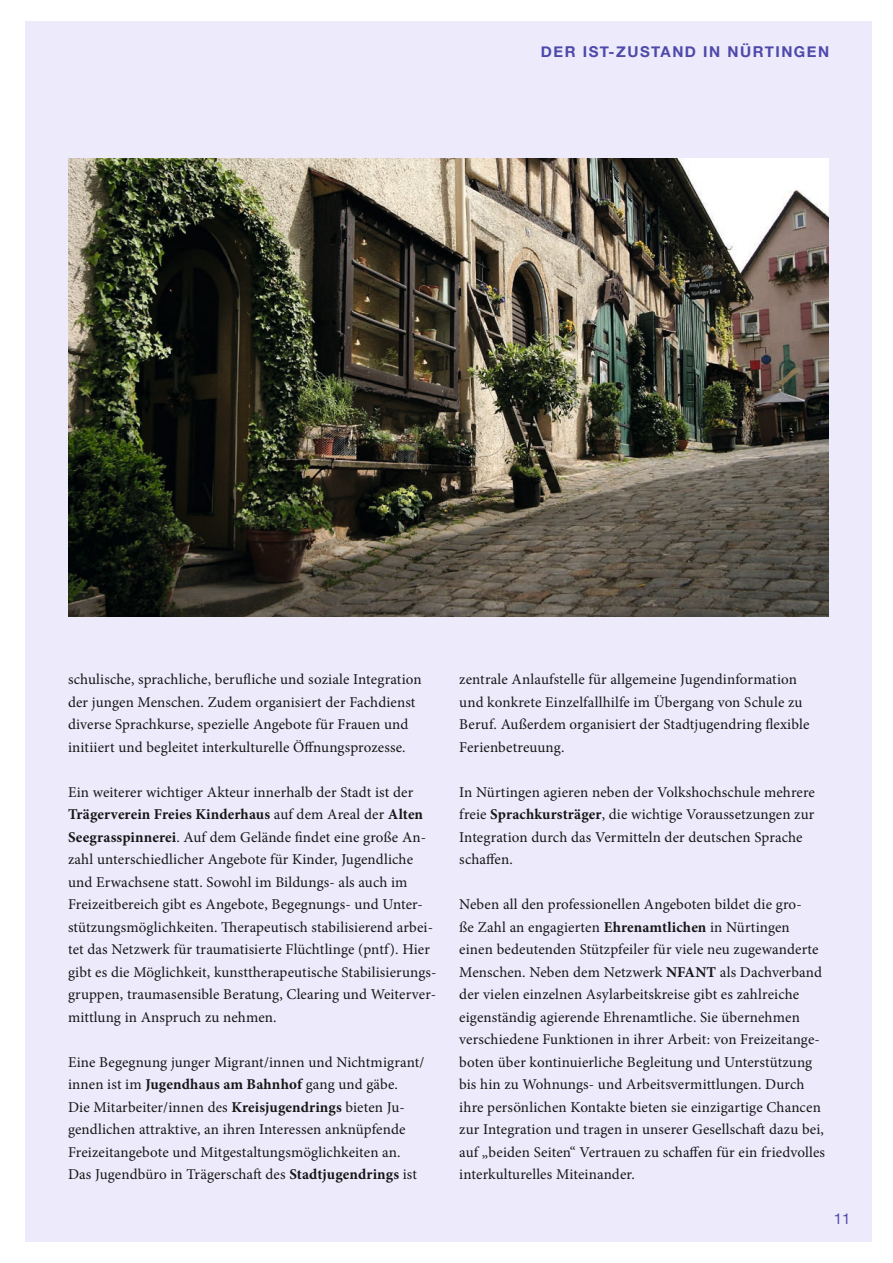
<style>
.page{position:relative;width:893px;height:1263px;background:#fff}
.page>*{position:absolute;margin:0;border:0;box-sizing:border-box;transform-origin:0 0}
.t1{font:15px/22.5px "Minion Pro";letter-spacing:.01em;color:#151616}
.t2{font:700 15px "Helvetica Neue";letter-spacing:.1em;color:#4e49aa}
.t3{font:15px "Helvetica Neue";color:#4e49aa}
.s1{font-weight:700}
</style>
<div class="page">
<div style="left:26px;top:21px;width:846px;height:1221px;background:#edeafb"></div>
<img style="left:69px;top:158px;width:759px;height:459px">
<p class="t2" style="left:541px;top:40px;width:290px">DER IST-ZUSTAND IN NÜRTINGEN</p>
<p class="t1" style="left:68px;top:668px;width:355px">schulische, sprachliche, berufliche und soziale Integration der jungen Menschen. Zudem organisiert der Fachdienst diverse Sprachkurse, spezielle Angebote für Frauen und initiiert und begleitet interkulturelle Öffnungsprozesse.</p>
<p class="t1" style="left:68px;top:781px;width:370px">Ein weiterer wichtiger Akteur innerhalb der Stadt ist der <span class="s1">Trägerverein Freies Kinderhaus</span> auf dem Areal der <span class="s1">Alten Seegrasspinnerei</span>. Auf dem Gelände findet eine große An&shy;zahl unterschiedlicher Angebote für Kinder, Jugendliche und Erwachsene statt. Sowohl im Bildungs- als auch im Freizeitbereich gibt es Angebote, Begegnungs- und Unter&shy;stützungsmöglichkeiten. Therapeutisch stabilisierend arbei&shy;tet das Netzwerk für traumatisierte Flüchtlinge (pntf). Hier gibt es die Möglichkeit, kunsttherapeutische Stabilisierungs&shy;gruppen, traumasensible Beratung, Clearing und Weiterver&shy;mittlung in Anspruch zu nehmen.</p>
<p class="t1" style="left:68px;top:1051px;width:358px">Eine Begegnung junger Migrant/innen und Nichtmigrant/ innen ist im <span class="s1">Jugendhaus am Bahnhof</span> gang und gäbe.<br>Die Mitarbeiter/innen des <span class="s1">Kreisjugendrings</span> bieten Ju&shy;gendlichen attraktive, an ihren Interessen anknüpfende Freizeitangebote und Mitgestaltungsmöglichkeiten an.<br>Das Jugendbüro in Trägerschaft des <span class="s1">Stadtjugendrings</span> ist</p>
<p class="t1" style="left:459px;top:668px;width:352px">zentrale Anlaufstelle für allgemeine Jugendinformation und konkrete Einzelfallhilfe im Übergang von Schule zu Beruf. Außerdem organisiert der Stadtjugendring flexible Ferienbetreuung.</p>
<p class="t1" style="left:459px;top:781px;width:357px">In Nürtingen agieren neben der Volkshochschule mehrere freie <span class="s1">Sprachkursträger</span>, die wichtige Voraussetzungen zur Integration durch das Vermitteln der deutschen Sprache schaffen.</p>
<p class="t1" style="left:459px;top:893px;width:367px">Neben all den professionellen Angeboten bildet die gro-<br>ße Zahl an engagierten <span class="s1">Ehrenamtlichen</span> in Nürtingen einen bedeutenden Stützpfeiler für viele neu zugewanderte Menschen. Neben dem Netzwerk <span class="s1">NFANT</span> als Dachverband der vielen einzelnen Asylarbeitskreise gibt es zahlreiche eigenständig agierende Ehrenamtliche. Sie übernehmen verschiedene Funktionen in ihrer Arbeit: von Freizeitange&shy;boten über kontinuierliche Begleitung und Unterstützung bis hin zu Wohnungs- und Arbeitsvermittlungen. Durch ihre persönlichen Kontakte bieten sie einzigartige Chancen zur Integration und tragen in unserer Gesellschaft dazu bei, auf „beiden Seiten“ Vertrauen zu schaffen für ein friedvolles interkulturelles Miteinander.</p>
<p class="t3" style="left:834px;top:1208px;width:18px">11</p>
</div>
